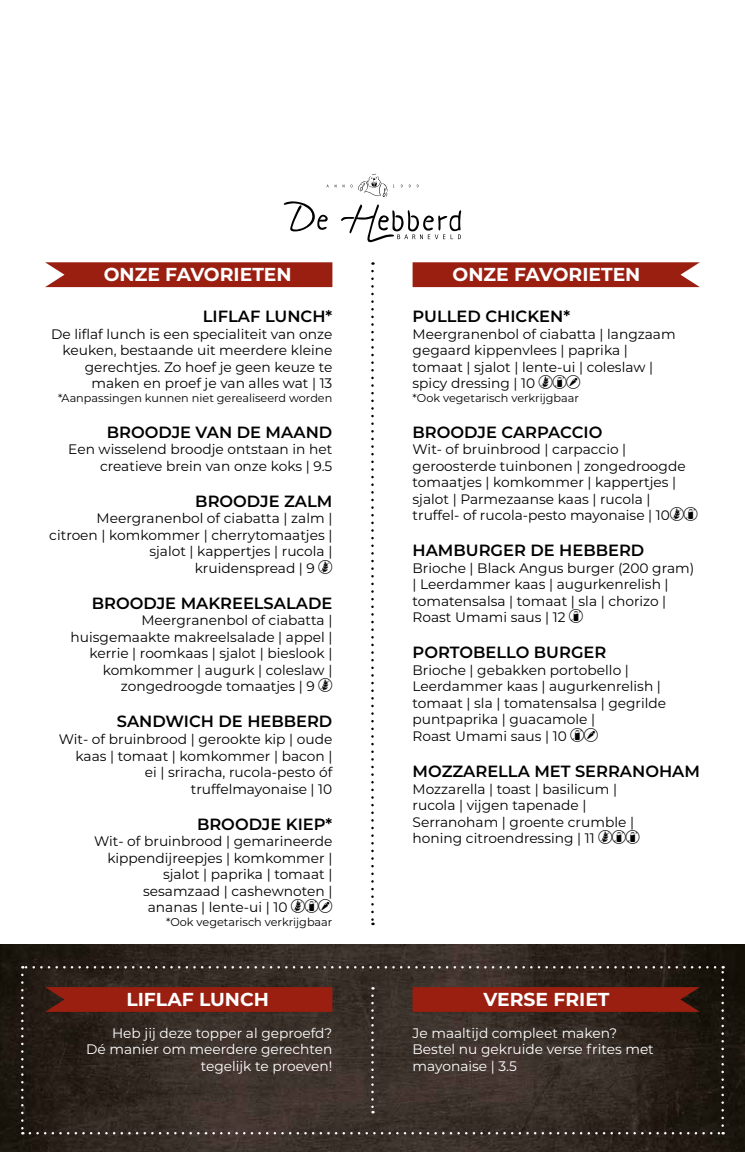
<style>
.page{position:relative;width:745px;height:1152px;background:#fff}
.page>*{position:absolute;margin:0;border:0;box-sizing:border-box;transform-origin:0 0}
.t1{font:700 18.75px "Montserrat";color:#fff}
.t2{font:600 16.25px "Montserrat";color:#000}
.t3{font:13.75px/16.5px "Montserrat";color:#000}
.t4{font:13.75px/16.5px "Montserrat";color:#fff;text-align:right}
.t5{font:11.25px "Montserrat";color:#000}
</style>
<div class="page">
<img style="left:0;top:945px;width:744px;height:207px">
<svg style="left:21px;top:974px;width:3px;height:160px"></svg>
<svg style="left:30px;top:1132px;width:693px;height:2px"></svg>
<svg style="left:721px;top:966px;width:2px;height:159px"></svg>
<svg style="left:22px;top:966px;width:692px;height:2px"></svg>
<svg style="left:371px;top:995px;width:2px;height:118px"></svg>
<svg style="left:371px;top:271px;width:2px;height:654px"></svg>
<svg style="left:358px;top:174px;width:29px;height:23px"></svg>
<svg style="left:283px;top:201px;width:45px;height:30px"></svg>
<svg style="left:341px;top:204px;width:120px;height:38px"></svg>
<svg style="left:412px;top:262px;width:287px;height:25px;background:#9e281a"></svg>
<svg style="left:45px;top:262px;width:287px;height:25px;background:#9e291a"></svg>
<svg style="left:412px;top:987px;width:287px;height:25px;background:#951e10"></svg>
<svg style="left:45px;top:987px;width:287px;height:25px;background:#951f10"></svg>
<h1 class="t1" style="left:104px;top:261px;width:189px">ONZE FAVORIETEN</h1>
<h1 class="t1" style="left:452px;top:261px;width:189px">ONZE FAVORIETEN</h1>
<p class="t2" style="left:203px;top:305px;width:131px">LIFLAF LUNCH*</p>
<p class="t3" style="left:51px;top:325px;width:282px;text-align:right">De liflaf lunch is een specialiteit van onze keuken, bestaande uit meerdere kleine gerechtjes. Zo hoef je geen keuze te maken en proef je van alles wat | 13</p>
<p class="t5" style="left:58px;top:390px;width:275px">*Aanpassingen kunnen niet gerealiseerd worden</p>
<p class="t2" style="left:107px;top:420px;width:227px">BROODJE VAN DE MAAND</p>
<p class="t3" style="left:68px;top:441px;width:265px;text-align:right">Een wisselend broodje ontstaan in het creatieve brein van onze koks | 9.5</p>
<p class="t2" style="left:195px;top:489px;width:138px">BROODJE ZALM</p>
<p class="t3" style="left:97px;top:510px;width:237px">Meergranenbol of ciabatta | zalm |</p>
<p class="t3" style="left:49px;top:526px;width:284px">citroen | komkommer | cherrytomaatjes |</p>
<p class="t3" style="left:149px;top:543px;width:184px">sjalot | kappertjes | rucola |</p>
<p class="t3" style="left:195px;top:559px;width:122px">kruidenspread | 9</p>
<p class="t2" style="left:92px;top:591px;width:242px">BROODJE MAKREELSALADE</p>
<p class="t3" style="left:141px;top:612px;width:192px">Meergranenbol of ciabatta |</p>
<p class="t3" style="left:70px;top:628px;width:263px">huisgemaakte makreelsalade | appel |</p>
<p class="t3" style="left:89px;top:645px;width:244px">kerrie | roomkaas | sjalot | bieslook |</p>
<p class="t3" style="left:103px;top:661px;width:231px">komkommer | augurk | coleslaw |</p>
<p class="t3" style="left:121px;top:678px;width:195px">zongedroogde tomaatjes | 9</p>
<p class="t2" style="left:117px;top:710px;width:217px">SANDWICH DE HEBBERD</p>
<p class="t3" style="left:59px;top:730px;width:275px;text-align:right">Wit- of bruinbrood | gerookte kip | oude kaas | tomaat | komkommer | bacon |<br>ei | sriracha, rucola-pesto óf truffelmayonaise | 10</p>
<p class="t2" style="left:197px;top:812px;width:137px">BROODJE KIEP*</p>
<p class="t3" style="left:94px;top:832px;width:239px">Wit- of bruinbrood | gemarineerde</p>
<p class="t3" style="left:107px;top:849px;width:226px">kippendijreepjes | komkommer |</p>
<p class="t3" style="left:163px;top:865px;width:171px">sjalot | paprika | tomaat |</p>
<p class="t3" style="left:143px;top:882px;width:191px">sesamzaad | cashewnoten |</p>
<p class="t3" style="left:148px;top:898px;width:141px">ananas | lente-ui | 10</p>
<p class="t5" style="left:166px;top:914px;width:168px">*Ook vegetarisch verkrijgbaar</p>
<p class="t2" style="left:412px;top:305px;width:159px">PULLED CHICKEN*</p>
<p class="t3" style="left:412px;top:325px;width:264px">Meergranenbol of ciabatta | langzaam gegaard kippenvlees | paprika | tomaat | sjalot | lente-ui | coleslaw | spicy dressing | 10</p>
<p class="t5" style="left:412px;top:390px;width:168px">*Ook vegetarisch verkrijgbaar</p>
<p class="t2" style="left:412px;top:420px;width:191px">BROODJE CARPACCIO</p>
<p class="t3" style="left:412px;top:441px;width:274px">Wit- of bruinbrood | carpaccio | geroosterde tuinbonen | zongedroogde tomaatjes | komkommer | kappertjes | sjalot | Parmezaanse kaas | rucola | truffel- of rucola-pesto mayonaise | 10</p>
<p class="t2" style="left:412px;top:539px;width:233px">HAMBURGER DE HEBBERD</p>
<p class="t3" style="left:412px;top:559px;width:283px">Brioche | Black Angus burger (200 gram) | Leerdammer kaas | augurkenrelish | tomatensalsa | tomaat | sla | chorizo | Roast Umami saus | 12</p>
<p class="t2" style="left:412px;top:641px;width:195px">PORTOBELLO BURGER</p>
<p class="t3" style="left:412px;top:661px;width:255px">Brioche | gebakken portobello |<br>Leerdammer kaas | augurkenrelish | tomaat | sla | tomatensalsa | gegrilde puntpaprika | guacamole |<br>Roast Umami saus | 10</p>
<p class="t2" style="left:412px;top:759px;width:289px">MOZZARELLA MET SERRANOHAM</p>
<p class="t3" style="left:412px;top:780px;width:223px">Mozzarella | toast | basilicum | rucola | vijgen tapenade |<br>Serranoham | groente crumble | honing citroendressing | 11</p>
<h1 class="t1" style="left:126px;top:986px;width:144px">LIFLAF LUNCH</h1>
<h1 class="t1" style="left:483px;top:986px;width:127px">VERSE FRIET</h1>
<p class="t4" style="left:86px;top:1024px;width:247px">Heb jij deze topper al geproefd?<br>Dé manier om meerdere gerechten tegelijk te proeven!</p>
<p class="t4" style="left:412px;top:1024px;width:243px;text-align:left">Je maaltijd compleet maken?<br>Bestel nu gekruide verse frites met mayonaise | 3.5</p>
</div>
